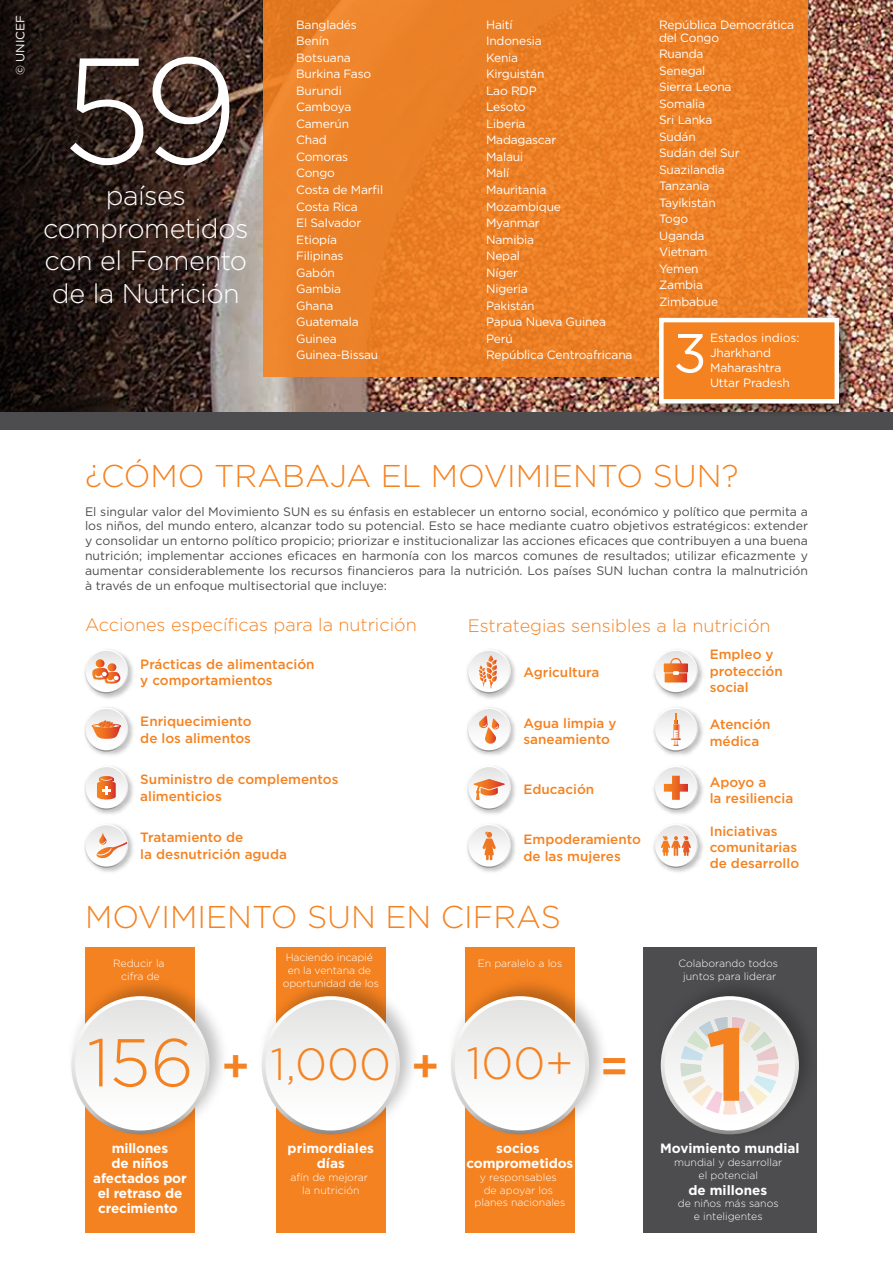
<style>
.page{position:relative;width:893px;height:1263px;background:#fff}
.page>*{position:absolute;margin:0;border:0;box-sizing:border-box;transform-origin:0 0}
.t1{font:300 150px "Gotham";color:#fff}
.t2{font:700 103.35px "Gotham";color:#f58220}
.t3{font:54.9px "Gotham";color:#fff}
.t4{font:300 45px "Gotham";color:#f58220}
.t5{font:500 45px "Gotham";color:#f58220}
.t6{font:300 31.5px "Gotham";color:#f58220}
.t7{font:300 27px/32.4px "Gotham";letter-spacing:-.02em;color:#fff;text-align:center}
.t8{font:300 18px "Gotham";color:#f58220}
.t9{font:500 13.5px/16.2px "Gotham";color:#f58220}
.t10{font:700 13.5px/15px "Gotham";letter-spacing:-.01em;color:#fff;text-align:center}
.t11{font:12.3px/14.7px "Gotham";color:#4d4d4f;text-align:justify}
.t12{font:12px/16.5px "Gotham";letter-spacing:-.015em;color:#fff}
.t13{font:300 10.5px/12.6px "Gotham";color:#fff;text-align:center}
.s1{font-size:67.5px}
.s2{font-weight:500}
</style>
<div class="page">
<img style="left:467px;top:824px;width:48px;height:48px">
<svg style="left:468px;top:825px;width:42px;height:42px"></svg>
<div style="left:467px;top:824px;width:44px;height:44px;border:1px solid #fff;border-radius:50%"></div>
<svg style="left:482px;top:832px;width:14px;height:28px"></svg>
<img style="left:85px;top:649px;width:48px;height:50px">
<svg style="left:85px;top:650px;width:43px;height:43px"></svg>
<div style="left:84px;top:650px;width:44px;height:43px;border:1px solid #fff;border-radius:50%"></div>
<svg style="left:91px;top:659px;width:29px;height:26px"></svg>
<img style="left:85px;top:707px;width:48px;height:107px">
<svg style="left:85px;top:708px;width:43px;height:43px"></svg>
<div style="left:84px;top:708px;width:44px;height:43px;border:1px solid #fff;border-radius:50%"></div>
<div style="left:92px;top:723px;width:29px;height:5px;border:1px solid #fff;border-radius:50%"></div>
<svg style="left:92px;top:720px;width:28px;height:19px"></svg>
<svg style="left:85px;top:766px;width:43px;height:43px"></svg>
<div style="left:84px;top:766px;width:44px;height:44px;border:1px solid #fff;border-radius:50%"></div>
<svg style="left:97px;top:776px;width:19px;height:23px"></svg>
<img style="left:85px;top:824px;width:48px;height:48px">
<svg style="left:85px;top:825px;width:43px;height:42px"></svg>
<div style="left:84px;top:824px;width:44px;height:44px;border:1px solid #fff;border-radius:50%"></div>
<svg style="left:96px;top:833px;width:31px;height:26px"></svg>
<img style="left:467px;top:649px;width:48px;height:50px">
<svg style="left:468px;top:650px;width:42px;height:43px"></svg>
<div style="left:467px;top:650px;width:44px;height:43px;border:1px solid #fff;border-radius:50%"></div>
<svg style="left:479px;top:655px;width:18px;height:33px"></svg>
<img style="left:467px;top:707px;width:48px;height:107px">
<svg style="left:468px;top:708px;width:42px;height:43px"></svg>
<div style="left:467px;top:708px;width:44px;height:43px;border:1px solid #fff;border-radius:50%"></div>
<svg style="left:479px;top:715px;width:20px;height:29px"></svg>
<svg style="left:468px;top:766px;width:42px;height:43px"></svg>
<div style="left:467px;top:766px;width:44px;height:44px;border:1px solid #fff;border-radius:50%"></div>
<svg style="left:473px;top:779px;width:32px;height:21px"></svg>
<img style="left:653px;top:649px;width:50px;height:50px">
<svg style="left:655px;top:650px;width:42px;height:43px"></svg>
<div style="left:654px;top:650px;width:44px;height:43px;border:1px solid #fff;border-radius:50%"></div>
<svg style="left:664px;top:658px;width:24px;height:24px"></svg>
<img style="left:653px;top:707px;width:50px;height:107px">
<svg style="left:655px;top:708px;width:42px;height:43px"></svg>
<div style="left:654px;top:708px;width:44px;height:43px;border:1px solid #fff;border-radius:50%"></div>
<svg style="left:671px;top:713px;width:10px;height:33px"></svg>
<svg style="left:655px;top:766px;width:42px;height:43px"></svg>
<div style="left:654px;top:766px;width:44px;height:44px;border:1px solid #fff;border-radius:50%"></div>
<svg style="left:664px;top:776px;width:24px;height:24px"></svg>
<img style="left:653px;top:824px;width:50px;height:48px">
<svg style="left:655px;top:825px;width:42px;height:42px"></svg>
<div style="left:654px;top:824px;width:44px;height:44px;border:1px solid #fff;border-radius:50%"></div>
<svg style="left:661px;top:836px;width:30px;height:20px"></svg>
<img style="left:290px;top:0;width:603px;height:412px">
<svg style="left:0;top:0;width:290px;height:412px;background:#3b2e29"></svg>
<div style="left:0;top:412px;width:893px;height:17px;background:#4d4d4f"></div>
<div style="left:264px;top:0;width:544px;height:376px;background:#eb8027"></div>
<div style="left:657px;top:316px;width:196px;height:102px;background:#000;opacity:.5"></div>
<div style="left:659px;top:318px;width:180px;height:85px;background:#f58220;border:4px solid #fff"></div>
<div style="left:643px;top:948px;width:173px;height:285px;background:#4d4d4f"></div>
<img style="left:660px;top:971px;width:157px;height:173px">
<svg style="left:663px;top:998px;width:134px;height:134px;background:#f0efef"></svg>
<div style="left:661px;top:996px;width:138px;height:138px;border:4px solid #fff;border-radius:50%"></div>
<svg style="left:680px;top:1016px;width:99px;height:99px;background:#ece9e7"></svg>
<div style="left:86px;top:948px;width:109px;height:285px;background:#f58220"></div>
<img style="left:73px;top:971px;width:150px;height:173px">
<svg style="left:73px;top:998px;width:135px;height:134px;background:#f2f1f1"></svg>
<div style="left:71px;top:996px;width:139px;height:138px;border:4px solid #fff;border-radius:50%"></div>
<div style="left:276px;top:948px;width:109px;height:285px;background:#f58220"></div>
<img style="left:262px;top:971px;width:151px;height:173px">
<div style="left:264px;top:998px;width:134px;height:134px;background:linear-gradient(to bottom,#e8e7e7,#fcfbfb);border-radius:67px"></div>
<div style="left:262px;top:996px;width:138px;height:138px;border:4px solid #fff;border-radius:50%"></div>
<div style="left:465px;top:948px;width:110px;height:285px;background:#f58220"></div>
<img style="left:451px;top:983px;width:152px;height:152px">
<div style="left:453px;top:998px;width:134px;height:134px;background:linear-gradient(to bottom,#e8e7e7,#fcfbfb);border-radius:67px"></div>
<div style="left:451px;top:996px;width:138px;height:138px;border:4px solid #fff;border-radius:50%"></div>
<p class="t12" style="left:12px;top:75px;width:62px;rotate:-90deg">© UNICEF</p>
<h1 class="t1" style="left:61px;top:16px;width:179px">59</h1>
<h3 class="t7" style="left:43px;top:179px;width:207px">países comprometidos con el Fomento de la Nutrición</h3>
<p class="t12" style="left:296px;top:16px;width:89px">Bangladés<br>Benín<br>Botsuana<br>Burkina Faso<br>Burundi<br>Camboya<br>Camerún<br>Chad<br>Comoras<br>Congo<br>Costa de Marfil<br>Costa Rica<br>El Salvador<br>Etiopía<br>Filipinas<br>Gabón<br>Gambia<br>Ghana<br>Guatemala<br>Guinea<br>Guinea-Bissau</p>
<p class="t12" style="left:486px;top:16px;width:148px">Haití<br>Indonesia<br>Kenia<br>Kirguistán<br>Lao RDP<br>Lesoto<br>Liberia<br>Madagascar<br>Malaui<br>Malí<br>Mauritania<br>Mozambique<br>Myanmar<br>Namibia<br>Nepal<br>Níger<br>Nigeria<br>Pakistán<br>Papua Nueva Guinea<br>Perú<br>República Centroafricana</p>
<p class="t12" style="left:659px;top:18px;width:136px;line-height:12.8px">República Democrática del Congo</p>
<p class="t12" style="left:659px;top:45px;width:82px">Ruanda<br>Senegal<br>Sierra Leona<br>Somalia<br>Sri Lanka<br>Sudán<br>Sudán del Sur<br>Suazilandia<br>Tanzania<br>Tayikistán<br>Togo<br>Uganda<br>Vietnam<br>Yemen<br>Zambia<br>Zimbabue</p>
<h3 class="t3" style="left:673px;top:318px;width:35px">3</h3>
<p class="t12" style="left:710px;top:330px;width:91px;line-height:15px">Estados indios:<br>Jharkhand<br>Maharashtra<br>Uttar Pradesh</p>
<h3 class="t6" style="left:85px;top:456px;width:655px">¿CÓMO TRABAJA EL MOVIMIENTO SUN?</h3>
<p class="t11" style="left:85px;top:504px;width:724px">El singular valor del Movimiento SUN es su énfasis en establecer un entorno social, económico y político que permita a los niños, del mundo entero, alcanzar todo su potencial. Esto se hace mediante cuatro objetivos estratégicos: extender y consolidar un entorno político propicio; priorizar e institucionalizar las acciones eficaces que contribuyen a una buena nutrición; implementar acciones eficaces en harmonía con los marcos comunes de resultados; utilizar eficazmente y aumentar considerablemente los recursos financieros para la nutrición. Los países SUN luchan contra la malnutrición à través de un enfoque multisectorial que incluye:</p>
<h3 class="t8" style="left:85px;top:613px;width:333px">Acciones específicas para la nutrición</h3>
<p class="t9" style="left:140px;top:655px;width:176px">Prácticas de alimentación y comportamientos</p>
<p class="t9" style="left:140px;top:713px;width:113px">Enriquecimiento de los alimentos</p>
<p class="t9" style="left:140px;top:771px;width:200px">Suministro de complementos alimenticios</p>
<p class="t9" style="left:140px;top:829px;width:148px">Tratamiento de<br>la desnutrición aguda</p>
<h3 class="t8" style="left:468px;top:614px;width:304px">Estrategias sensibles a la nutrición</h3>
<p class="t9" style="left:523px;top:664px;width:77px">Agricultura</p>
<p class="t9" style="left:523px;top:715px;width:95px">Agua limpia y saneamiento</p>
<p class="t9" style="left:523px;top:781px;width:72px">Educación</p>
<p class="t9" style="left:523px;top:831px;width:119px">Empoderamiento de las mujeres</p>
<p class="t9" style="left:710px;top:646px;width:75px">Empleo y protección social</p>
<p class="t9" style="left:710px;top:716px;width:62px">Atención médica</p>
<p class="t9" style="left:710px;top:774px;width:85px">Apoyo a<br>la resiliencia</p>
<p class="t9" style="left:710px;top:823px;width:91px">Iniciativas comunitarias de desarrollo</p>
<h3 class="t6" style="left:85px;top:897px;width:477px">MOVIMIENTO SUN EN CIFRAS</h3>
<p class="t13" style="left:113px;top:957px;width:53px">Reducir la cifra de</p>
<p class="t13" style="left:283px;top:951px;width:98px">Haciendo incapié en la ventana de oportunidad de los</p>
<p class="t13" style="left:478px;top:957px;width:86px">En paralelo a los</p>
<h3 class="t4" style="left:87px;top:1035px;width:488px"><span class="s1">156</span> 1,000 <span class="s2">+</span> 100+</h3>
<h3 class="t5" style="left:221px;top:1036px;width:30px">+</h3>
<p class="t10" style="left:93px;top:1141px;width:95px">millones<br>de niños afectados por el retraso de crecimiento</p>
<p class="t10" style="left:288px;top:1141px;width:88px">primordiales días</p>
<p class="t13" style="left:290px;top:1171px;width:79px">afín de mejorar la nutrición</p>
<p class="t10" style="left:467px;top:1141px;width:108px">socios comprometidos</p>
<p class="t13" style="left:475px;top:1171px;width:92px">y responsables de apoyar los planes nacionales</p>
<h3 class="t5" style="left:600px;top:1036px;width:30px">=</h3>
<p class="t13" style="left:678px;top:957px;width:101px">Colaborando todos juntos para liderar</p>
<h2 class="t2" style="left:705px;top:996px;width:45px">1</h2>
<p class="t10" style="left:660px;top:1141px;width:141px">Movimiento mundial</p>
<p class="t13" style="left:674px;top:1156px;width:110px">mundial y desarrollar el potencial</p>
<p class="t10" style="left:688px;top:1182px;width:80px">de millones</p>
<p class="t13" style="left:678px;top:1197px;width:102px">de niños más sanos e inteligentes</p>
</div>
